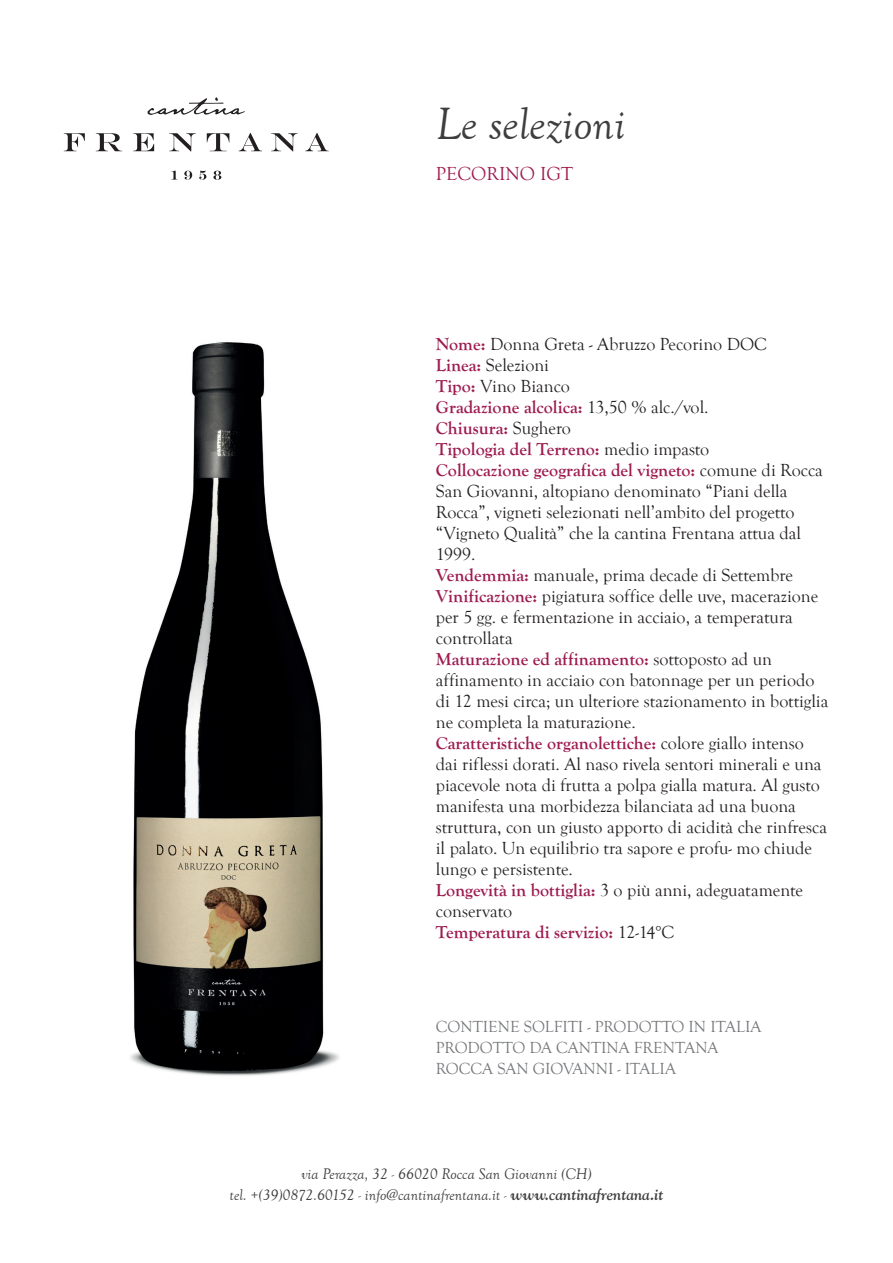
<style>
.page{position:relative;width:893px;height:1263px;background:#fff}
.page>*{position:absolute;margin:0;border:0;box-sizing:border-box;transform-origin:0 0}
.t1{font:italic 46.65px "Goudy Old Style T";color:#3e3e3f}
.t2{font:19.35px "Goudy Old Style T";color:#9e1c50}
.t3{font:18px/21px "Goudy Old Style T";color:#231f20}
.t4{font:16.5px/21px "Goudy Old Style T";color:#76787b}
.t5{font:italic 15.75px/21px "Goudy Old Style T";color:#3e3e3f;text-align:center}
.s1{font-weight:700;color:#9e1c50}
.s2{font-family:"Goudy Old Style BT";font-weight:700}
</style>
<div class="page">
<img style="left:130px;top:342px;width:209px;height:734px">
<svg style="left:147px;top:97px;width:98px;height:18px"></svg>
<svg style="left:239px;top:133px;width:23px;height:18px"></svg>
<svg style="left:305px;top:133px;width:24px;height:18px"></svg>
<svg style="left:96px;top:133px;width:26px;height:18px"></svg>
<svg style="left:133px;top:133px;width:21px;height:18px"></svg>
<svg style="left:207px;top:133px;width:22px;height:18px"></svg>
<svg style="left:169px;top:133px;width:27px;height:18px"></svg>
<svg style="left:271px;top:133px;width:27px;height:18px"></svg>
<svg style="left:64px;top:133px;width:21px;height:18px"></svg>
<svg style="left:171px;top:171px;width:7px;height:9px"></svg>
<svg style="left:184px;top:171px;width:8px;height:9px"></svg>
<svg style="left:199px;top:171px;width:7px;height:9px"></svg>
<svg style="left:213px;top:171px;width:8px;height:9px"></svg>
<h1 class="t1" style="left:436px;top:98px;width:191px">Le selezioni</h1>
<p class="t2" style="left:436px;top:163px;width:138px">PECORINO IGT</p>
<p class="t3" style="left:436px;top:334px;width:394px"><span class="s1">Nome:</span> Donna Greta - Abruzzo Pecorino DOC<br><span class="s1">Linea:</span> Selezioni<br><span class="s1">Tipo:</span> Vino Bianco<br><span class="s1">Gradazione alcolica:</span> 13,50 % alc./vol.<br><span class="s1">Chiusura:</span> Sughero<br><span class="s1">Tipologia del Terreno:</span> medio impasto<br><span class="s1">Collocazione geografica del vigneto:</span> comune di Rocca San Giovanni, altopiano denominato “Piani della Rocca”, vigneti selezionati nell’ambito del progetto “Vigneto Qualità” che la cantina Frentana attua dal 1999.<br><span class="s1">Vendemmia:</span> manuale, prima decade di Settembre <span class="s1">Vinificazione:</span> pigiatura soffice delle uve, macerazione per 5 gg. e fermentazione in acciaio, a temperatura controllata<br><span class="s1">Maturazione ed affinamento:</span> sottoposto ad un affinamento in acciaio con batonnage per un periodo di 12 mesi circa; un ulteriore stazionamento in bottiglia ne completa la maturazione.<br><span class="s1">Caratteristiche organolettiche:</span> colore giallo intenso dai riflessi dorati. Al naso rivela sentori minerali e una piacevole nota di frutta a polpa gialla matura. Al gusto manifesta una morbidezza bilanciata ad una buona struttura, con un giusto apporto di acidità che rinfresca il palato. Un equilibrio tra sapore e profu- mo chiude lungo e persistente.<br><span class="s1">Longevità in bottiglia:</span> 3 o più anni, adeguatamente conservato<br><span class="s1">Temperatura di servizio:</span> 12-14°C</p>
<p class="t4" style="left:436px;top:1017px;width:327px">CONTIENE SOLFITI - PRODOTTO IN ITALIA<br>PRODOTTO DA CANTINA FRENTANA<br>ROCCA SAN GIOVANNI - ITALIA</p>
<p class="t5" style="left:230px;top:1164px;width:435px">via Perazza, 32 - 66020 Rocca San Giovanni (CH)<br>tel. +(39)0872.60152 - info@cantinafrentana.it - <span class="s2">www.cantinafrentana.it</span></p>
</div>
